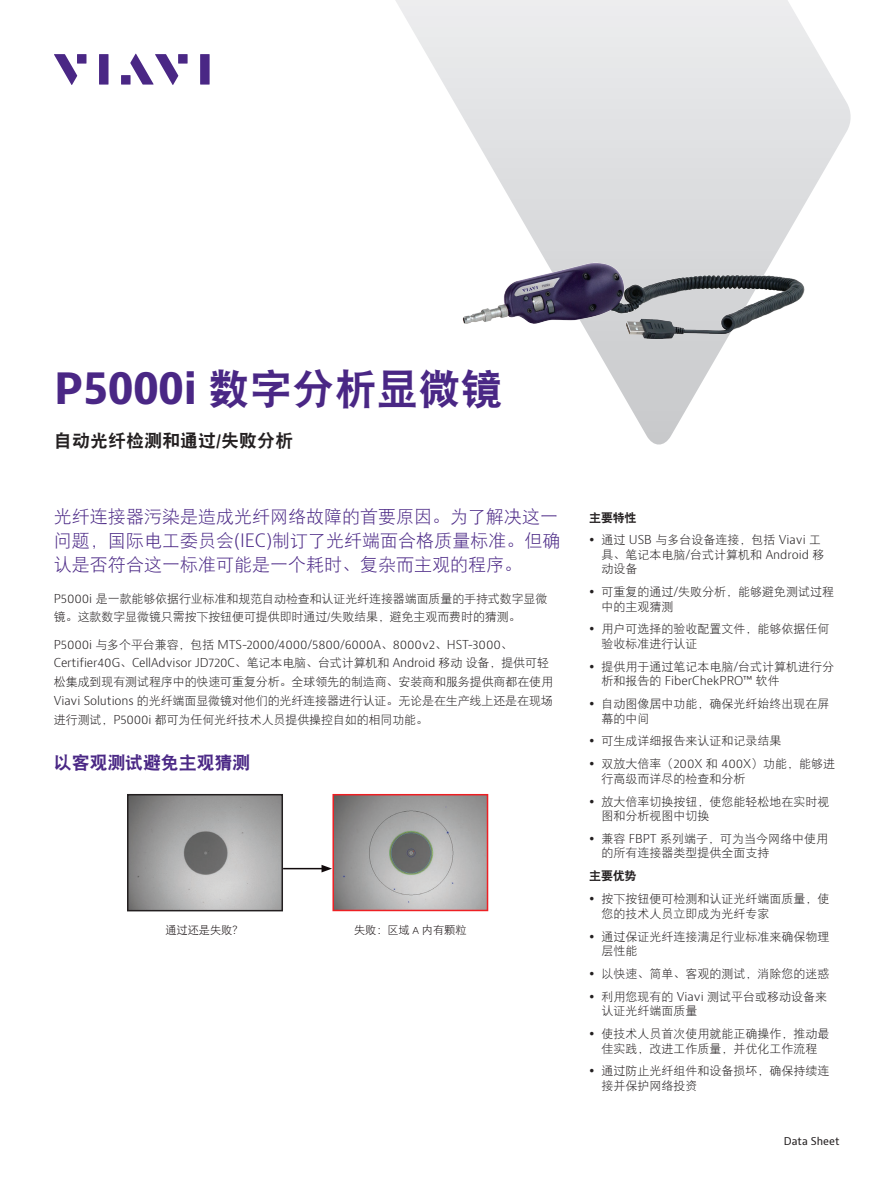
<style>
.page{position:relative;width:893px;height:1191px;background:#fff}
.page>*{position:absolute;margin:0;border:0;box-sizing:border-box;transform-origin:0 0}
.t1{font:42px "DFP Hei W9";color:#4a2785}
.t2{font:18px/24px "DFP Hei W3";color:#4a2785}
.t3{font:18px "DFP Hei W9";color:#231f20}
.t4{font:18px "DFP Hei W9";letter-spacing:-.01em;color:#4a2785}
.t5{font:12px/14.4px "DFP Hei W3";color:#231f20}
.t6{font:300 12px/18.8px "Bernino Sans";letter-spacing:-.01em;color:#231f20}
.t7{font:12px "DFP Hei W9";letter-spacing:-.025em;color:#231f20}
.t8{font:11.25px "DFP Hei W3";letter-spacing:-.01em;color:#110a0c}
.t9{font:10.5px "Bernino Sans";color:#231f20}
.s1{font-family:"Bernino Sans";font-weight:700}
.s2{font-family:"Bernino Sans";font-weight:300}
.s3{font-family:"DFP Hei W3";font-weight:400}
</style>
<div class="page">
<svg style="left:54px;top:54px;width:23px;height:31px"></svg>
<div style="left:77px;top:54px;width:9px;height:10px;background:#4a2785"></div>
<div style="left:99px;top:54px;width:10px;height:31px;background:#4a2785"></div>
<div style="left:178px;top:54px;width:10px;height:10px;background:#4a2785"></div>
<div style="left:200px;top:54px;width:10px;height:31px;background:#4a2785"></div>
<svg style="left:130px;top:54px;width:48px;height:31px"></svg>
<div style="left:121px;top:75px;width:10px;height:10px;background:#4a2785"></div>
<svg style="left:395px;top:0;width:456px;height:445px"></svg>
<img style="left:130px;top:797px;width:150px;height:111px">
<div style="left:127px;top:794px;width:156px;height:117px;border:2px solid #231f20"></div>
<img style="left:335px;top:797px;width:150px;height:111px">
<div style="left:332px;top:794px;width:156px;height:117px;border:2px solid #ee1f23"></div>
<hr style="left:283px;top:868px;width:41px;height:1px;background:#110a0c">
<svg style="left:322px;top:865px;width:10px;height:7px"></svg>
<img style="left:455px;top:217px;width:384px;height:144px">
<h1 class="t1" style="left:54px;top:368px;width:450px"><span class="s1">P5000i</span> 数字分析显微镜</h1>
<h2 class="t3" style="left:54px;top:431px;width:241px">自动光纤检测和通过/失败分析</h2>
<h2 class="t2" style="left:54px;top:504px;width:508px">光纤连接器污染是造成光纤网络故障的首要原因。为了解决这一问题，国际电工委员会<span class="s2">(IEC)</span>制订了光纤端面合格质量标准。但确认是否符合这一标准可能是一个耗时、复杂而主观的程序。</h2>
<p class="t5" style="left:54px;top:589px;width:495px;line-height:18.8px"><span class="s2">P5000i</span> 是一款能够依据行业标准和规范自动检查和认证光纤连接器端面质量的手持式数字显微镜。这款数字显微镜只需按下按钮便可提供即时通过/失败结果，避免主观而费时的猜测。</p>
<p class="t6" style="left:54px;top:635px;width:496px">P5000i <span class="s3">与多个平台兼容，包括</span> MTS-2000/4000/5800/6000A<span class="s3">、</span>8000v2<span class="s3">、</span>HST-3000<span class="s3">、<br></span>Certifier40G<span class="s3">、</span>CellAdvisor JD720C<span class="s3">、笔记本电脑、台式计算机和</span> Android <span class="s3">移动设备，提供可轻</span></p>
<p class="t5" style="left:54px;top:672px;width:501px;line-height:18.8px;text-align:justify">松集成到现有测试程序中的快速可重复分析。全球领先的制造商、安装商和服务提供商都在使用<span class="s2">Viavi Solutions</span> 的光纤端面显微镜对他们的光纤连接器进行认证。无论是在生产线上还是在现场进行测试，<span class="s2">P5000i</span> 都可为任何光纤技术人员提供操控自如的相同功能。</p>
<h2 class="t4" style="left:54px;top:753px;width:198px">以客观测试避免主观猜测</h2>
<p class="t8" style="left:165px;top:924px;width:80px">通过还是失败？</p>
<p class="t8" style="left:354px;top:924px;width:114px">失败：区域 A 内有颗粒</p>
<p class="t7" style="left:589px;top:511px;width:49px">主要特性</p>
<p class="t5" style="left:601px;top:533px;width:225px">通过 <span class="s2">USB</span> 与多台设备连接，包括 <span class="s2">Viavi</span> 工具、笔记本电脑<span class="s2">/</span>台式计算机和 <span class="s2">Android</span> 移动设备</p>
<p class="t5" style="left:601px;top:584px;width:234px">可重复的通过<span class="s2">/</span>失败分析，能够避免测试过程中的主观猜测</p>
<p class="t5" style="left:601px;top:622px;width:229px">用户可选择的验收配置文件，能够依据任何验收标准进行认证</p>
<p class="t5" style="left:601px;top:659px;width:234px">提供用于通过笔记本电脑<span class="s2">/</span>台式计算机进行分</p>
<p class="t6" style="left:601px;top:671px;width:180px"><span class="s3">析和报告的</span> FiberChekPRO™ <span class="s3">软件</span></p>
<p class="t5" style="left:601px;top:696px;width:229px">自动图像居中功能，确保光纤始终出现在屏幕的中间</p>
<p class="t5" style="left:601px;top:729px;width:235px;line-height:23px">可生成详细报告来认证和记录结果<br>双放大倍率（<span class="s2">200X</span> 和 <span class="s2">400X</span>）功能，能够进</p>
<p class="t5" style="left:601px;top:767px;width:229px;line-height:23px">行高级而详尽的检查和分析<br>放大倍率切换按钮，使您能轻松地在实时视</p>
<p class="t5" style="left:601px;top:804px;width:228px;line-height:23px">图和分析视图中切换<br>兼容 <span class="s2">FBPT</span> 系列端子，可为当今网络中使用</p>
<p class="t5" style="left:601px;top:846px;width:169px">的所有连接器类型提供全面支持</p>
<p class="t7" style="left:589px;top:870px;width:49px">主要优势</p>
<p class="t5" style="left:601px;top:891px;width:229px">按下按钮便可检测和认证光纤端面质量，使您的技术人员立即成为光纤专家</p>
<p class="t5" style="left:601px;top:929px;width:229px">通过保证光纤连接满足行业标准来确保物理层性能</p>
<p class="t5" style="left:601px;top:962px;width:229px;line-height:23px">以快速、简单、客观的测试，消除您的迷惑利用您现有的 <span class="s2">Viavi</span> 测试平台或移动设备来</p>
<p class="t5" style="left:601px;top:999px;width:229px;line-height:23px">认证光纤端面质量<br>使技术人员首次使用就能正确操作，推动最</p>
<p class="t5" style="left:601px;top:1036px;width:229px;line-height:23px">佳实践，改进工作质量，并优化工作流程通过防止光纤组件和设备损坏，确保持续连</p>
<p class="t5" style="left:601px;top:1078px;width:97px">接并保护网络投资</p>
<p class="t9" style="left:784px;top:1134px;width:57px">Data Sheet</p>
</div>
